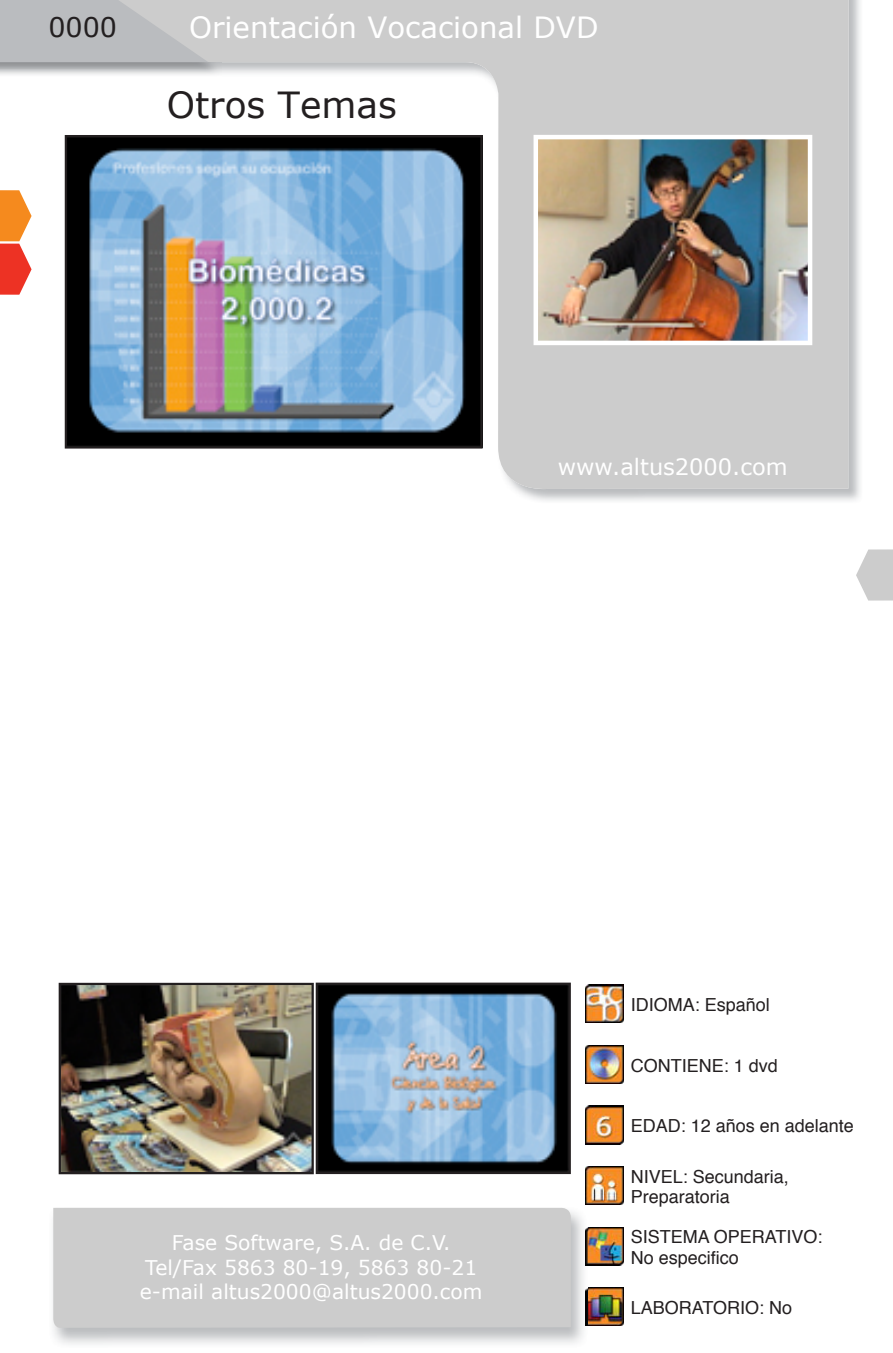
<style>
.page{position:relative;width:893px;height:1353px;background:#fff}
.page>*{position:absolute;margin:0;border:0;box-sizing:border-box;transform-origin:0 0}
.t1{font:36px "Verdana";color:#231f20}
.t2{font:29.25px "Verdana";color:#fff}
.t3{font:27px "Verdana";color:#231f20}
.t4{font:22.5px "Verdana";color:#fff}
.t5{font:20.25px/24.3px "Verdana";color:#fff;text-align:center}
.t6{font:18px/20.2px "Helvetica";color:#231f20}
</style>
<div class="page">
<img style="left:521px;top:0;width:339px;height:501px">
<svg style="left:64px;top:0;width:784px;height:493px;fill:#ccc"></svg>
<img style="left:53px;top:1212px;width:535px;height:132px">
<div style="left:53px;top:1207px;width:518px;height:120px;background:#ccc"></div>
<img style="left:0;top:62px;width:222px;height:15px">
<svg style="left:0;top:0;width:208px;height:62px;background:#bdbfc1"></svg>
<img style="left:585px;top:984px;width:39px;height:38px">
<img style="left:585px;top:1045px;width:39px;height:38px">
<img style="left:585px;top:1105px;width:39px;height:38px">
<img style="left:585px;top:1166px;width:39px;height:38px">
<img style="left:585px;top:1226px;width:38px;height:39px">
<img style="left:585px;top:1287px;width:39px;height:38px">
<svg style="left:856px;top:549px;width:37px;height:51px"></svg>
<svg style="left:0;top:190px;width:32px;height:105px"></svg>
<svg style="left:65px;top:135px;width:418px;height:313px;background:#748c9f"></svg>
<img style="left:59px;top:982px;width:255px;height:192px">
<svg style="left:316px;top:982px;width:255px;height:191px;background:#718ea8"></svg>
<img style="left:533px;top:135px;width:279px;height:210px">
<h3 class="t3" style="left:48px;top:10px;width:70px">0000</h3>
<h2 class="t2" style="left:189px;top:9px;width:411px">Orientación Vocacional DVD</h2>
<h1 class="t1" style="left:167px;top:81px;width:232px">Otros Temas</h1>
<p class="t4" style="left:558px;top:453px;width:231px">www.altus2000.com</p>
<p class="t5" style="left:140px;top:1229px;width:344px">Fase Software, S.A. de C.V.<br>Tel/Fax 5863 80-19, 5863 80-21 e-mail altus2000@altus2000.com</p>
<p class="t6" style="left:631px;top:993px;width:141px">IDIOMA: Español</p>
<p class="t6" style="left:631px;top:1054px;width:149px">CONTIENE: 1 dvd</p>
<p class="t6" style="left:631px;top:1115px;width:225px">EDAD: 12 años en adelante</p>
<p class="t6" style="left:631px;top:1165px;width:160px">NIVEL: Secundaria,<br>Preparatoria</p>
<p class="t6" style="left:631px;top:1226px;width:193px">SISTEMA OPERATIVO:<br>No especifico</p>
<p class="t6" style="left:631px;top:1296px;width:163px">LABORATORIO: No</p>
</div>
